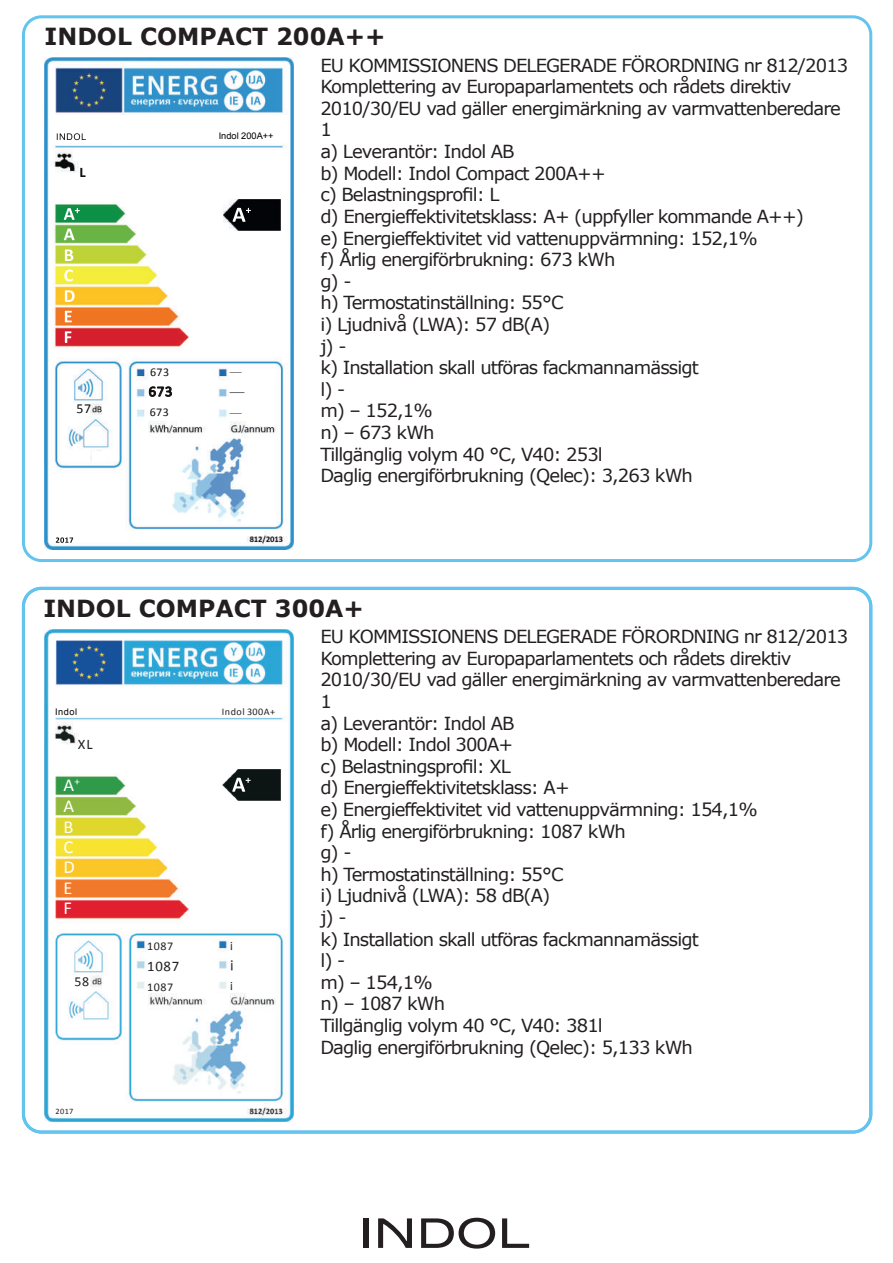
<style>
.page{position:relative;width:893px;height:1263px;background:#fff}
.page>*{position:absolute;margin:0;border:0;box-sizing:border-box;transform-origin:0 0}
.t1{font:700 23.55px "Verdana";color:#231f20}
.t2{font:18.3px/20.4px "Calibri";color:#fff}
.t3{font:18px/21.6px "Verdana";letter-spacing:-.05em;color:#231f20}
.t4{font:14.7px "Calibri";letter-spacing:.045em;color:#231f20}
.t5{font:14.7px "Calibri";color:#110f0e}
.t6{font:14.7px "Sim Sun";color:#110f0e}
.t7{font:700 14.7px "Calibri";color:#110f0e}
.t8{font:13.65px "Calibri";color:#231f20}
.t9{font:13.65px "Calibri";color:#110f0e}
.t10{font:11.85px "Calibri";letter-spacing:.045em;color:#231f20}
.t11{font:11.85px "Calibri";letter-spacing:.045em;color:#110f0e}
.t12{font:11.85px "Sim Sun";color:#110f0e}
.t13{font:10.95px "Calibri";color:#fff}
.t14{font:10.05px "Calibri";letter-spacing:.045em;color:#231f20}
.t15{font:9.15px "Arial";color:#000001}
.t16{font:9.15px "Arial";letter-spacing:.055em;color:#010202}
.t17{font:8.25px "Calibri";color:#231f20}
</style>
<div class="page">
<img style="left:45px;top:629px;width:248px;height:492px">
<img style="left:223px;top:769px;width:57px;height:31px">
<svg style="left:232px;top:778px;width:19px;height:14px"></svg>
<img style="left:45px;top:58px;width:248px;height:492px">
<div style="left:92px;top:452px;width:12px;height:10px;background:#fff"></div>
<img style="left:223px;top:199px;width:58px;height:31px">
<svg style="left:56px;top:537px;width:17px;height:6px"></svg>
<svg style="left:233px;top:208px;width:18px;height:14px"></svg>
<svg style="left:64px;top:229px;width:11px;height:11px"></svg>
<svg style="left:65px;top:249px;width:8px;height:12px"></svg>
<svg style="left:64px;top:269px;width:9px;height:12px"></svg>
<svg style="left:65px;top:290px;width:10px;height:12px"></svg>
<svg style="left:65px;top:311px;width:7px;height:11px"></svg>
<svg style="left:65px;top:331px;width:6px;height:12px"></svg>
<svg style="left:64px;top:208px;width:16px;height:12px"></svg>
<svg style="left:57px;top:133px;width:29px;height:7px"></svg>
<svg style="left:148px;top:386px;width:25px;height:14px"></svg>
<div style="left:22px;top:15px;width:850px;height:547px;border:3px solid #63c4ef;border-radius:18px"></div>
<div style="left:364px;top:1218px;width:5px;height:30px;background:#231f20"></div>
<svg style="left:378px;top:1218px;width:34px;height:30px"></svg>
<svg style="left:421px;top:1218px;width:74px;height:30px"></svg>
<svg style="left:502px;top:1218px;width:27px;height:30px"></svg>
<div style="left:22px;top:587px;width:850px;height:546px;border:3px solid #63c4ef;border-radius:18px"></div>
<h1 class="t1" style="left:45px;top:21px;width:342px">INDOL COMPACT 200A++</h1>
<p class="t7" style="left:80px;top:163px;width:8px">L</p>
<p class="t9" style="left:76px;top:400px;width:16px">57</p>
<p class="t11" style="left:150px;top:364px;width:21px">673</p>
<p class="t5" style="left:149px;top:382px;width:25px">673</p>
<p class="t11" style="left:150px;top:404px;width:21px">673</p>
<p class="t15" style="left:219px;top:130px;width:56px">Indol 200A++</p>
<p class="t12" style="left:230px;top:367px;width:14px">—</p>
<p class="t6" style="left:230px;top:385px;width:16px">—</p>
<p class="t12" style="left:230px;top:408px;width:14px">—</p>
<p class="t3" style="left:320px;top:55px;width:529px">EU KOMMISSIONENS DELEGERADE FÖRORDNING nr 812/2013<br>Komplettering av Europaparlamentets och rådets direktiv<br>2010/30/EU vad gäller energimärkning av varmvattenberedare<br>1<br>a) Leverantör: Indol AB<br>b) Modell: Indol Compact 200A++<br>c) Belastningsprofil: L<br>d) Energieffektivitetsklass: A+ (uppfyller kommande A++)<br>e) Energieffektivitet vid vattenuppvärmning: 152,1%<br>f) Årlig energiförbrukning: 673 kWh<br>g) -<br>h) Termostatinställning: 55°C<br>i) Ljudnivå (LWA): 57 dB(A)<br>j) -<br>k) Installation skall utföras fackmannamässigt<br>l) -<br>m) – 152,1%<br>n) – 673 kWh<br>Tillgänglig volym 40 °C, V40: 253l<br>Daglig energiförbrukning (Qelec): 3,263 kWh</p>
<h1 class="t1" style="left:43px;top:593px;width:322px">INDOL COMPACT 300A+</h1>
<p class="t16" style="left:55px;top:705px;width:24px">Indol</p>
<p class="t14" style="left:222px;top:705px;width:55px">Indol 300A+</p>
<p class="t4" style="left:78px;top:735px;width:16px">XL</p>
<p class="t13" style="left:75px;top:775px;width:7px">+</p>
<p class="t2" style="left:64px;top:774px;width:12px">A</p>
<p class="t2" style="left:64px;top:815px;width:13px">B<br>C<br>D<br>E<br>F</p>
<p class="t2" style="left:64px;top:794px;width:12px">A</p>
<p class="t8" style="left:75px;top:972px;width:16px">58</p>
<p class="t17" style="left:56px;top:1106px;width:19px">2017</p>
<p class="t10" style="left:230px;top:937px;width:5px">¡</p>
<p class="t10" style="left:230px;top:978px;width:5px">¡</p>
<p class="t10" style="left:147px;top:938px;width:27px">1087</p>
<p class="t10" style="left:147px;top:979px;width:27px">1087</p>
<p class="t4" style="left:147px;top:957px;width:33px">1087</p>
<p class="t4" style="left:230px;top:955px;width:6px">¡</p>
<p class="t3" style="left:320px;top:626px;width:529px">EU KOMMISSIONENS DELEGERADE FÖRORDNING nr 812/2013<br>Komplettering av Europaparlamentets och rådets direktiv<br>2010/30/EU vad gäller energimärkning av varmvattenberedare<br>1<br>a) Leverantör: Indol AB<br>b) Modell: Indol 300A+<br>c) Belastningsprofil: XL<br>d) Energieffektivitetsklass: A+<br>e) Energieffektivitet vid vattenuppvärmning: 154,1%<br>f) Årlig energiförbrukning: 1087 kWh<br>g) -<br>h) Termostatinställning: 55°C<br>i) Ljudnivå (LWA): 58 dB(A)<br>j) -<br>k) Installation skall utföras fackmannamässigt<br>l) -<br>m) – 154,1%<br>n) – 1087 kWh<br>Tillgänglig volym 40 °C, V40: 381l<br>Daglig energiförbrukning (Qelec): 5,133 kWh</p>
</div>
